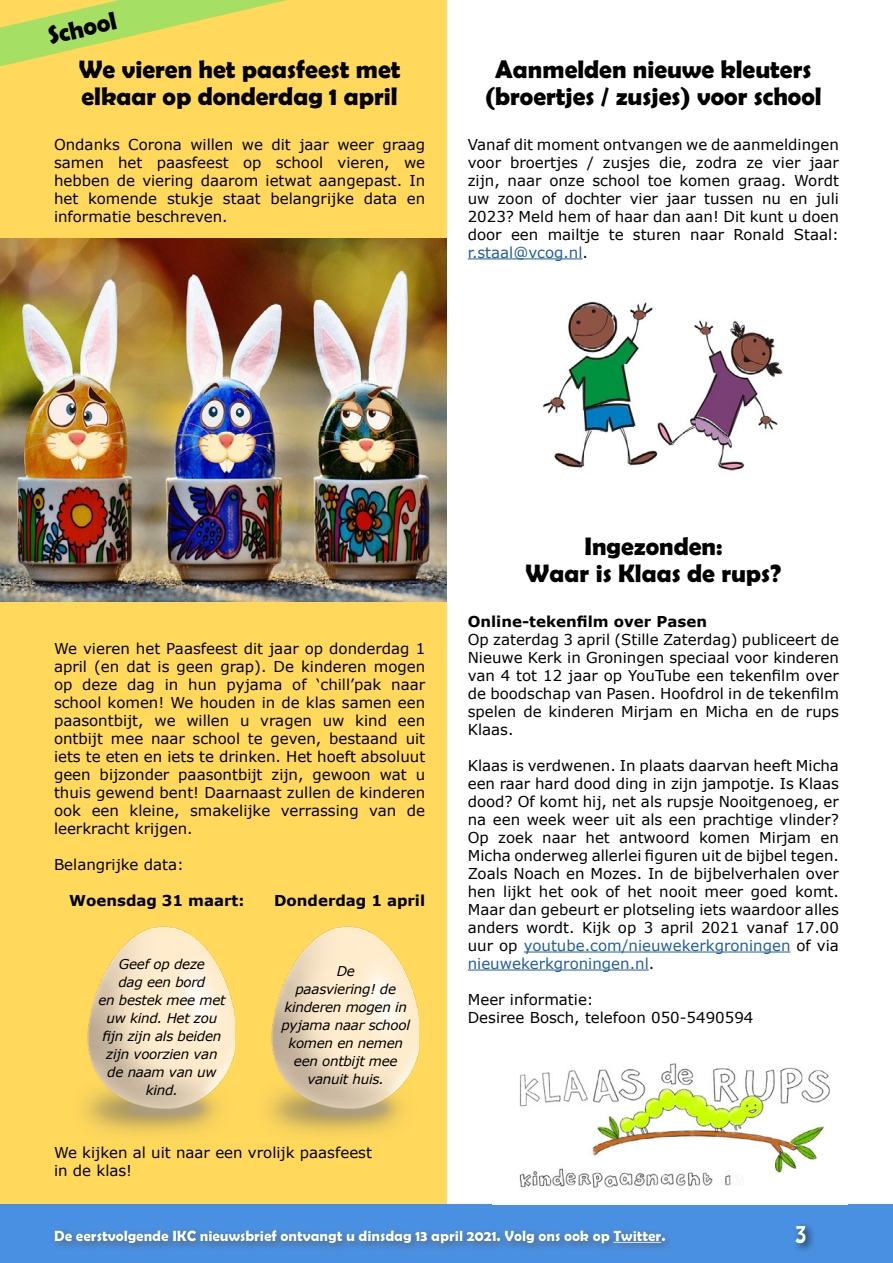
<style>
.page{position:relative;width:893px;height:1263px;background:#fff}
.page>*{position:absolute;margin:0;border:0;box-sizing:border-box;transform-origin:0 0}
.t1{font:700 25.5px/27px "Berlin Sans FB Demi";color:#000;text-align:center}
.t2{font:21px "Hobo Std";color:#fff}
.t3{font:15px/18px "Verdana";color:#000;text-align:justify}
.t4{font:700 15px "Berlin Sans FB Demi";color:#fff}
.t5{font:700 15px "Verdana";color:#000}
.t6{font:italic 13.5px/18px "Verdana";letter-spacing:-.02em;color:#000;text-align:center}
.s1{color:#215e9e}
</style>
<div class="page">
<div style="left:0;top:0;width:446px;height:1205px;background:#ffd85c"></div>
<div style="left:0;top:1205px;width:893px;height:58px;background:#4a90e2"></div>
<div style="left:761px;top:1203px;width:72px;height:60px;background:#fff;opacity:.75"></div>
<div style="left:52px;top:1204px;width:708px;height:59px;background:#fff;opacity:.75"></div>
<hr style="left:468px;top:258px;width:115px;height:1px;background:#215e9e">
<hr style="left:524px;top:951px;width:266px;height:1px;background:#215e9e">
<hr style="left:468px;top:969px;width:181px;height:1px;background:#215e9e">
<img style="left:84px;top:926px;width:151px;height:207px">
<img style="left:268px;top:926px;width:150px;height:207px">
<svg style="left:0;top:0;width:287px;height:66px"></svg>
<img style="left:492px;top:1063px;width:341px;height:142px">
<img style="left:0;top:239px;width:446px;height:363px">
<img style="left:542px;top:301px;width:241px;height:170px">
<h1 class="t1" style="left:45px;top:22px;width:71px;rotate:-13deg">School</h1>
<h1 class="t1" style="left:79px;top:55px;width:323px;text-align:left">We vieren het paasfeest met elkaar op donderdag 1 april</h1>
<p class="t3" style="left:54px;top:135px;width:373px">Ondanks Corona willen we dit jaar weer graag samen het paasfeest op school vieren, we hebben de viering daarom ietwat aangepast. In het komende stukje staat belangrijke data en informatie beschreven.</p>
<h1 class="t1" style="left:485px;top:55px;width:338px">Aanmelden nieuwe kleuters (broertjes / zusjes) voor school</h1>
<p class="t3" style="left:468px;top:135px;width:373px">Vanaf dit moment ontvangen we de aanmeldingen voor broertjes / zusjes die, zodra ze vier jaar zijn, naar onze school toe komen graag. Wordt uw zoon of dochter vier jaar tussen nu en juli 2023? Meld hem of haar dan aan! Dit kunt u doen door een mailtje te sturen naar Ronald Staal: <span class="s1">r.staal@vcog.nl</span>.</p>
<p class="t3" style="left:54px;top:639px;width:373px">We vieren het Paasfeest dit jaar op donderdag 1 april (en dat is geen grap). De kinderen mogen op deze dag in hun pyjama of ‘chill’pak naar school komen! We houden in de klas samen een paasontbijt, we willen u vragen uw kind een ontbijt mee naar school te geven, bestaand uit iets te eten en iets te drinken. Het hoeft absoluut geen bijzonder paasontbijt zijn, gewoon wat u thuis gewend bent! Daarnaast zullen de kinderen ook een kleine, smakelijke verrassing van de leerkracht krijgen.</p>
<p class="t3" style="left:54px;top:855px;width:131px">Belangrijke data:</p>
<p class="t5" style="left:69px;top:890px;width:177px">Woensdag 31 maart:</p>
<p class="t5" style="left:274px;top:890px;width:153px">Donderdag 1 april</p>
<p class="t6" style="left:98px;top:955px;width:129px">Geef op deze<br>dag een bord<br>en bestek mee met uw kind. Het zou fijn zijn als beiden zijn voorzien van de naam van uw kind.</p>
<p class="t6" style="left:281px;top:962px;width:130px">De<br>paasviering! de kinderen mogen in pyjama naar school komen en nemen een ontbijt mee vanuit huis.</p>
<p class="t3" style="left:54px;top:1143px;width:319px">We kijken al uit naar een vrolijk paasfeest in de klas!</p>
<h1 class="t1" style="left:526px;top:532px;width:257px">Ingezonden:<br>Waar is Klaas de rups?</h1>
<p class="t5" style="left:468px;top:611px;width:241px">Online-tekenfilm over Pasen</p>
<p class="t3" style="left:468px;top:630px;width:373px">Op zaterdag 3 april (Stille Zaterdag) publiceert de Nieuwe Kerk in Groningen speciaal voor kinderen van 4 tot 12 jaar op YouTube een tekenfilm over de boodschap van Pasen. Hoofdrol in de tekenfilm spelen de kinderen Mirjam en Micha en de rups Klaas.</p>
<p class="t3" style="left:468px;top:756px;width:373px">Klaas is verdwenen. In plaats daarvan heeft Micha een raar hard dood ding in zijn jampotje. Is Klaas dood? Of komt hij, net als rupsje Nooitgenoeg, er na een week weer uit als een prachtige vlinder?<br>Op zoek naar het antwoord komen Mirjam en Micha onderweg allerlei figuren uit de bijbel tegen.<br>Zoals Noach en Mozes. In de bijbelverhalen over hen lijkt het ook of het nooit meer goed komt.<br>Maar dan gebeurt er plotseling iets waardoor alles anders wordt. Kijk op 3 april 2021 vanaf 17.00 uur op <span class="s1">youtube.com/nieuwekerkgroningen</span> of via <span class="s1">nieuwekerkgroningen.nl</span>.</p>
<p class="t3" style="left:468px;top:990px;width:287px">Meer informatie:<br>Desiree Bosch, telefoon 050-5490594</p>
<p class="t4" style="left:54px;top:1227px;width:613px">De eerstvolgende IKC nieuwsbrief ontvangt u dinsdag 13 april 2021. Volg ons ook op Twitter.</p>
<h2 class="t2" style="left:794px;top:1220px;width:14px">3</h2>
</div>
